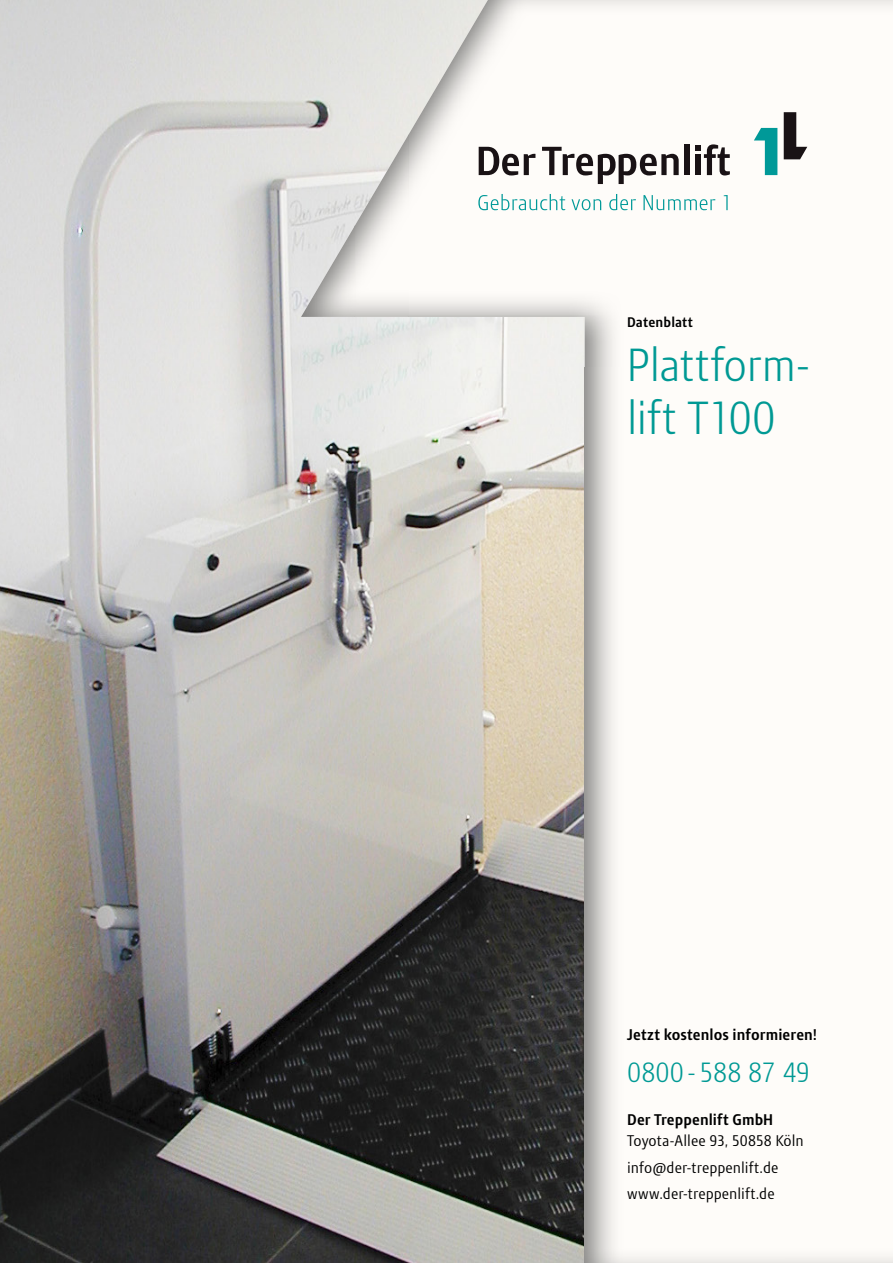
<style>
.page{position:relative;width:893px;height:1263px;background:#fff}
.page>*{position:absolute;margin:0;border:0;box-sizing:border-box;transform-origin:0 0}
.t1{font:300 45px/53.1px "Modena";letter-spacing:-.015em;color:#009994}
.t2{font:300 27px "Modena";color:#009994}
.t3{font:15px/26.5px "Modena";letter-spacing:.005em;color:#000}
.t4{font:700 15px "Modena";letter-spacing:.005em;color:#000}
.t5{font:700 13.5px "Modena";letter-spacing:.01em;color:#000}
</style>
<div class="page">
<img style="left:0;top:0;width:585px;height:1263px">
<img style="left:408px;top:0;width:377px;height:369px">
<img style="left:354px;top:134px;width:55px;height:183px">
<img style="left:301px;top:225px;width:54px;height:92px">
<svg style="left:478px;top:194px;width:87px;height:16px"></svg>
<svg style="left:571px;top:199px;width:30px;height:11px"></svg>
<svg style="left:609px;top:194px;width:27px;height:16px"></svg>
<svg style="left:643px;top:195px;width:72px;height:15px"></svg>
<svg style="left:724px;top:195px;width:4px;height:15px"></svg>
<svg style="left:754px;top:128px;width:23px;height:47px"></svg>
<svg style="left:784px;top:112px;width:23px;height:47px"></svg>
<svg style="left:479px;top:147px;width:56px;height:28px"></svg>
<svg style="left:542px;top:147px;width:137px;height:37px"></svg>
<div style="left:684px;top:145px;width:5px;height:30px;background:#191215"></div>
<svg style="left:695px;top:144px;width:35px;height:31px"></svg>
<p class="t5" style="left:627px;top:314px;width:67px">Datenblatt</p>
<h1 class="t1" style="left:626px;top:338px;width:185px">Plattform&shy;lift T100</h1>
<p class="t4" style="left:627px;top:1025px;width:191px">Jetzt kostenlos informieren!</p>
<h2 class="t2" style="left:627px;top:1056px;width:184px">0800 - 588 87 49</h2>
<p class="t4" style="left:627px;top:1110px;width:148px">Der Treppenlift GmbH</p>
<p class="t3" style="left:627px;top:1127px;width:178px">Toyota-Allee 93, 50858 Köln info@der-treppenlift.de www.der-treppenlift.de</p>
</div>
